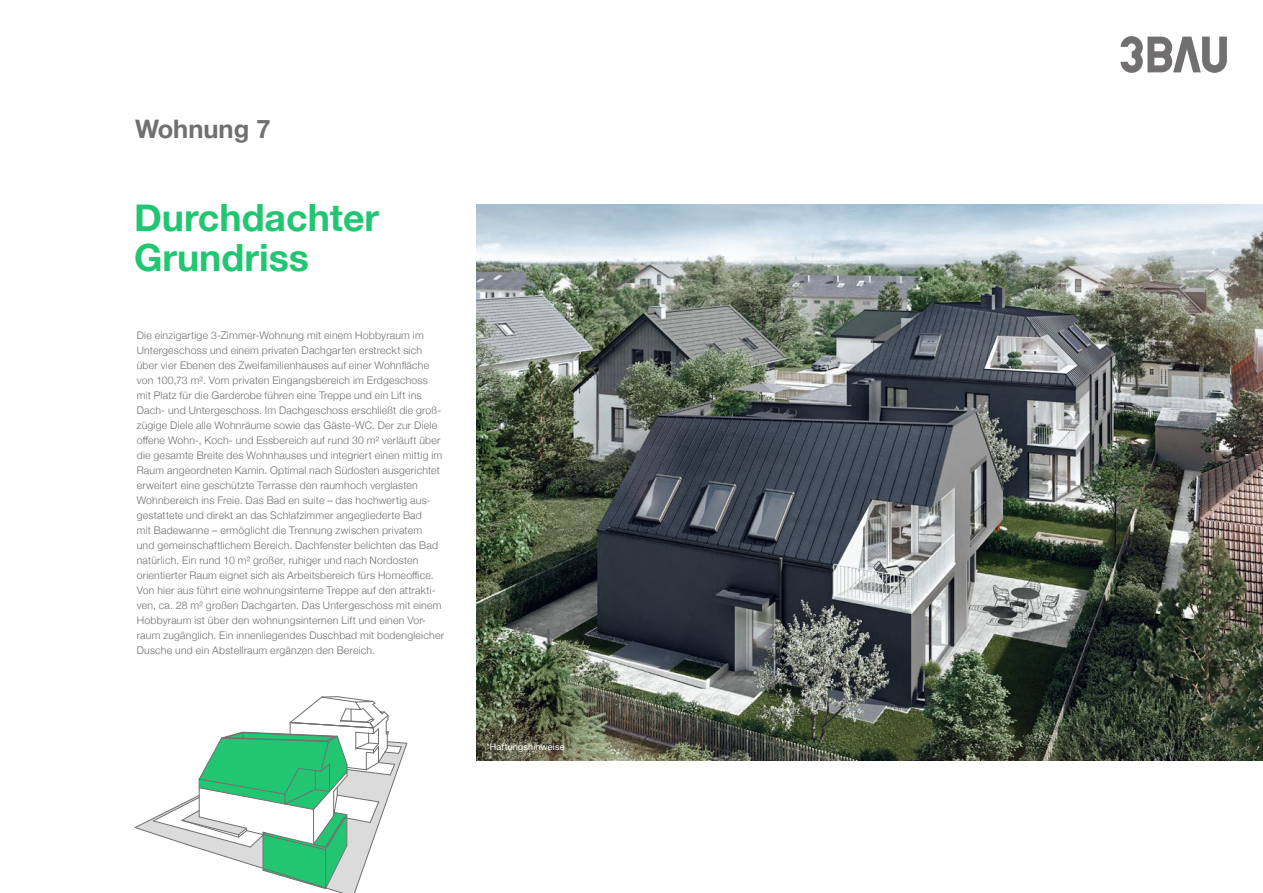
<style>
.page{position:relative;width:1263px;height:893px;background:#fff}
.page>*{position:absolute;margin:0;border:0;box-sizing:border-box;transform-origin:0 0}
.t1{font:700 37.5px/40.5px "Helvetica Neue";color:#22c672}
.t2{font:700 25.5px "Helvetica Neue";color:#716f6f}
.t3{font:300 10.5px/15px "Helvetica Neue";letter-spacing:.02em;color:#716f6f}
.t4{font:9px "Helvetica Neue";letter-spacing:.025em;color:#fff}
</style>
<div class="page">
<img style="left:476px;top:204px;width:787px;height:557px">
<svg style="left:1120px;top:36px;width:107px;height:37px"></svg>
<svg style="left:135px;top:696px;width:272px;height:197px"></svg>
<h2 class="t2" style="left:135px;top:109px;width:137px">Wohnung 7</h2>
<h1 class="t1" style="left:134px;top:198px;width:247px">Durchdachter<br>Grundriss</h1>
<p class="t3" style="left:137px;top:327px;width:309px">Die einzigartige 3-Zimmer-Wohnung mit einem Hobbyraum im Untergeschoss und einem privaten Dachgarten erstreckt sich über vier Ebenen des Zweifamilienhauses auf einer Wohnfläche von 100,73 m². Vom privaten Eingangsbereich im Erdgeschoss mit Platz für die Garderobe führen eine Treppe und ein Lift ins Dach- und Untergeschoss. Im Dachgeschoss erschließt die groß&shy;zügige Diele alle Wohnräume sowie das Gäste-WC. Der zur Diele offene Wohn-, Koch- und Essbereich auf rund 30 m² verläuft über die gesamte Breite des Wohnhauses und integriert einen mittig im Raum angeordneten Kamin. Optimal nach Südosten ausgerichtet erweitert eine geschützte Terrasse den raumhoch verglasten Wohnbereich ins Freie. Das Bad en suite – das hochwertig aus&shy;gestattete und direkt an das Schlafzimmer angegliederte Bad<br>mit Badewanne – ermöglicht die Trennung zwischen privatem<br>und gemeinschaftlichem Bereich. Dachfenster belichten das Bad natürlich. Ein rund 10 m² großer, ruhiger und nach Nordosten orientierter Raum eignet sich als Arbeitsbereich fürs Homeoffice.<br>Von hier aus führt eine wohnungsinterne Treppe auf den attrakti&shy;ven, ca. 28 m² großen Dachgarten. Das Untergeschoss mit einem Hobbyraum ist über den wohnungsinternen Lift und einen Vor&shy;raum zugänglich. Ein innenliegendes Duschbad mit bodengleicher Dusche und ein Abstellraum ergänzen den Bereich.</p>
<p class="t4" style="left:486px;top:740px;width:80px">*Haftungshinweise</p>
</div>
